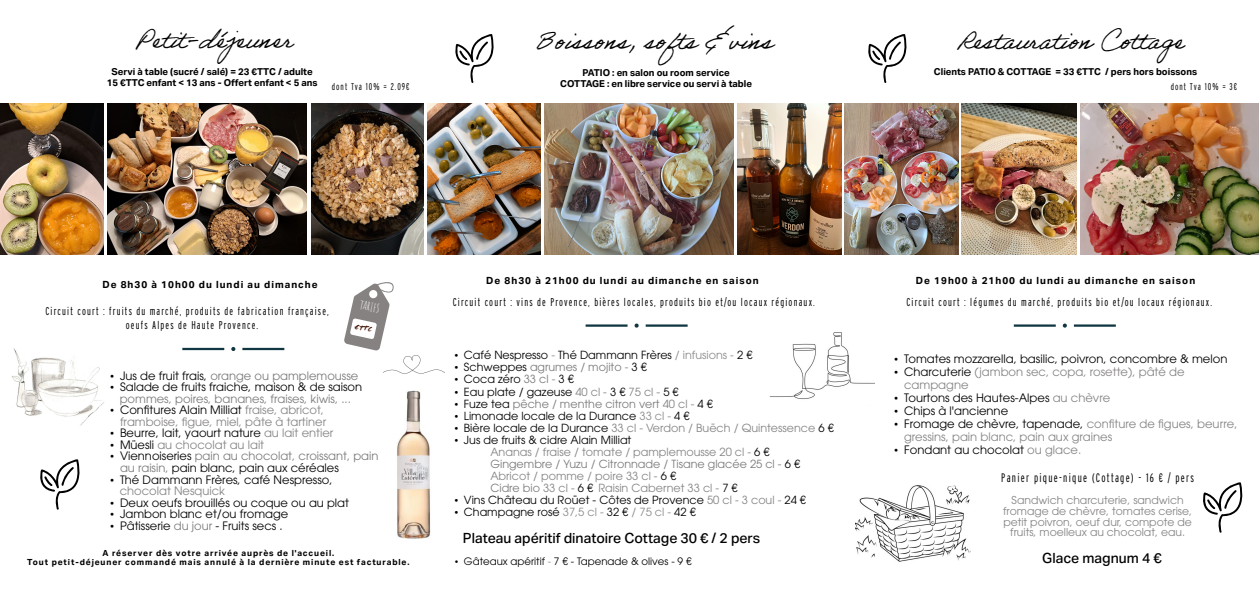
<style>
.page{position:relative;width:1259px;height:596px;background:#fff}
.page>*{position:absolute;margin:0;border:0;box-sizing:border-box;transform-origin:0 0}
.t1{font:24.7px "Adobe Handwriting Ernie";color:#000}
.t2{font:500 14px "Aktiv Grotesk";color:#000}
.t3{font:300 12.3px "Interstate Compressed";letter-spacing:.105em;color:#000}
.t4{font:11.6px/13px "ITC Avant Garde Pro";color:#868282}
.t5{font:11.6px "ITC Avant Garde Pro";color:#000}
.t6{font:11.5px/11.5px "ITC Avant Garde Pro";color:#000}
.t7{font:11.5px/11.5px "ITC Avant Garde Pro";color:#7a7a7a;text-align:center}
.t8{font:11.5px/11.5px "ITC Avant Garde Pro";color:#868282;text-align:right}
.t9{font:300 11.4px/13.8px "Interstate Compressed";letter-spacing:.105em;color:#000}
.t10{font:11.4px "Amatic SC";color:#fff}
.t11{font:11.1px/12px "ITC Avant Garde Pro";color:#868282}
.t12{font:11.1px "ITC Avant Garde Pro";color:#000}
.t13{font:11.1px "ITC Avant Garde Pro";color:#7a7a7a}
.t14{font:10.8px/10.8px "ITC Avant Garde Pro";color:#868282;text-align:center}
.t15{font:10.2px "ITC Avant Garde Pro";color:#000}
.t16{font:700 9.9px "Aktiv Grotesk";letter-spacing:.105em;color:#000}
.t17{font:300 9.8px "Interstate Compressed";letter-spacing:.105em;color:#000}
.t18{font:700 9.5px/11.4px "Aktiv Grotesk";color:#000;text-align:center}
.t19{font:700 8.4px/9.2px "Aktiv Grotesk";letter-spacing:.105em;color:#000;text-align:center}
.t20{font:7.6px "Flood Std";color:#431300}
.s1{font-family:"Times New Roman";color:#000}
.s2{color:#000}
.s3{font-family:"Times New Roman"}
.s4{color:#868282}
.s5{color:#7a7a7a}
.s6{font-size:10.9px}
.s7{color:#8c8a8a}
</style>
<div class="page">
<img style="left:11px;top:348px;width:93px;height:77px">
<svg style="left:344px;top:282px;width:50px;height:68px"></svg>
<img style="left:107px;top:103px;width:200px;height:151px">
<svg style="left:40px;top:459px;width:40px;height:50px"></svg>
<svg style="left:231px;top:347px;width:4px;height:4px"></svg>
<hr style="left:242px;top:347px;width:42px;height:3px;background:#0f3641">
<hr style="left:182px;top:347px;width:42px;height:3px;background:#0f3641">
<img style="left:0;top:103px;width:103px;height:151px">
<img style="left:311px;top:103px;width:113px;height:151px">
<img style="left:383px;top:336px;width:61px;height:38px">
<img style="left:769px;top:333px;width:105px;height:66px">
<img style="left:737px;top:103px;width:104px;height:151px">
<svg style="left:455px;top:34px;width:39px;height:49px"></svg>
<img style="left:428px;top:103px;width:113px;height:151px">
<img style="left:544px;top:103px;width:189px;height:151px">
<svg style="left:1062px;top:323px;width:5px;height:4px"></svg>
<hr style="left:1074px;top:324px;width:41px;height:2px;background:#0f3641">
<hr style="left:1013px;top:324px;width:42px;height:2px;background:#0f3641">
<img style="left:845px;top:103px;width:113px;height:151px">
<svg style="left:868px;top:34px;width:39px;height:49px"></svg>
<img style="left:855px;top:485px;width:115px;height:77px">
<img style="left:397px;top:390px;width:34px;height:148px">
<svg style="left:634px;top:323px;width:4px;height:4px"></svg>
<hr style="left:645px;top:324px;width:42px;height:2px;background:#0f3641">
<hr style="left:585px;top:324px;width:42px;height:2px;background:#0f3641">
<img style="left:1080px;top:103px;width:179px;height:151px">
<img style="left:961px;top:103px;width:115px;height:151px">
<svg style="left:1203px;top:482px;width:40px;height:50px"></svg>
<h1 class="t1" style="left:136px;top:25px;width:157px">Petit-déjeuner</h1>
<p class="t18" style="left:107px;top:66px;width:212px">Servi à table (sucré / salé) = 23 €TTC / adulte<br>15 €TTC enfant &lt; 13 ans - Offert enfant &lt; 5 ans</p>
<p class="t17" style="left:332px;top:81px;width:79px">dont Tva 10% = 2.09€</p>
<h1 class="t1" style="left:535px;top:26px;width:239px">Boissons, softs &amp;vins</h1>
<h1 class="t1" style="left:957px;top:26px;width:228px">Restauration Cottage</h1>
<p class="t18" style="left:560px;top:67px;width:193px">PATIO : en salon ou room service<br>COTTAGE : en libre service ou servi à table</p>
<p class="t18" style="left:934px;top:66px;width:265px">Clients PATIO &amp; COTTAGE = 33 €TTC / pers hors boissons</p>
<p class="t17" style="left:1170px;top:81px;width:68px">dont Tva 10% = 3€</p>
<p class="t16" style="left:102px;top:278px;width:217px">De 8h30 à 10h00 du lundi au dimanche</p>
<p class="t9" style="left:126px;top:304px;width:204px;text-indent:-80px">Circuit court : fruits du marché, produits de fabrication française, oeufs Alpes de Haute Provence.</p>
<p class="t10" style="left:362px;top:296px;width:22px;rotate:12deg">TARIFS</p>
<p class="t20" style="left:355px;top:322px;width:19px;rotate:6deg">€TTC</p>
<p class="t7" style="left:110px;top:369px;width:250px"><span class="s1">•</span> <span class="s2">Jus de fruit frais,</span> orange ou pamplemousse</p>
<p class="t7" style="left:110px;top:381px;width:253px"><span class="s1">•</span> <span class="s2">Salade de fruits fraiche, maison &amp; de saison </span>pommes, poires, bananes, fraises, kiwis, ...</p>
<p class="t8" style="left:110px;top:404px;width:217px"><span class="s1">•</span> <span class="s2">Confitures Alain Milliat</span> fraise, abricot, framboise, figue, miel, pâte à tartiner</p>
<p class="t6" style="left:110px;top:427px;width:225px"><span class="s3">•</span> Beurre, lait, yaourt nature <span class="s4">au lait entier</span></p>
<p class="t8" style="left:110px;top:438px;width:155px"><span class="s1">•</span> <span class="s2">Müesli</span> au chocolat au lait</p>
<p class="t6" style="left:120px;top:450px;width:260px;text-indent:-10px"><span class="s3">•</span> Viennoiseries <span class="s5">pain au chocolat, croissant, pain au raisin,</span> pain blanc, pain aux céréales</p>
<p class="t6" style="left:120px;top:473px;width:214px;text-indent:-10px"><span class="s3">•</span> Thé Dammann Frères, café Nespresso, <span class="s4">chocolat Nesquick</span></p>
<p class="t6" style="left:110px;top:496px;width:240px"><span class="s3">•</span> Deux oeufs brouillés ou coque ou au plat</p>
<p class="t6" style="left:110px;top:507px;width:179px"><span class="s3">•</span> Jambon blanc et/ou fromage</p>
<p class="t6" style="left:110px;top:519px;width:174px"><span class="s3">•</span> Pâtisserie <span class="s5">du jour</span> - Fruits secs .</p>
<p class="t19" style="left:27px;top:548px;width:384px">A réserver dès votre arrivée auprès de l'accueil.<br>Tout petit-déjeuner commandé mais annulé à la dernière minute est facturable.</p>
<p class="t16" style="left:486px;top:274px;width:274px">De 8h30 à 21h00 du lundi au dimanche en saison</p>
<p class="t9" style="left:453px;top:294px;width:364px">Circuit court : vins de Provence, bières locales, produits bio et/ou locaux régionaux<span class="s6">.</span></p>
<p class="t12" style="left:454px;top:348px;width:300px"><span class="s3">•</span> Café Nespresso <span class="s7">-</span> Thé Dammann Frères <span class="s7">/ infusions -</span> 2 €</p>
<p class="t13" style="left:454px;top:360px;width:194px"><span class="s1">•</span> <span class="s2">Schweppes</span> agrumes / mojito <span class="s4">-</span> <span class="s2">3 €</span></p>
<p class="t12" style="left:454px;top:372px;width:121px"><span class="s3">•</span> Coca zéro <span class="s5">33 cl</span> <span class="s4">-</span> 3 €</p>
<p class="t12" style="left:454px;top:384px;width:226px"><span class="s3">•</span> Eau plate / gazeuse <span class="s4">40 cl -</span> 3 € <span class="s4">75 cl -</span> 5 €</p>
<p class="t13" style="left:454px;top:396px;width:260px"><span class="s1">•</span> <span class="s2">Fuze tea</span> pêche / menthe citron vert <span class="s4">40 cl -</span> <span class="s2">4 €</span></p>
<p class="t12" style="left:454px;top:408px;width:237px"><span class="s3">•</span> Limonade locale de la Durance <span class="s7">33 cl -</span> 4 €</p>
<p class="t11" style="left:454px;top:421px;width:381px"><span class="s1">•</span> <span class="s2">Bière locale de la Durance</span> 33 cl - Verdon / Buëch / Quintessence <span class="s2">6 €</span></p>
<p class="t11" style="left:490px;top:433px;width:311px;text-indent:-36px"><span class="s1">•</span> <span class="s2">Jus de fruits &amp; cidre Alain Milliat<br></span>Ananas / fraise / tomate / pamplemousse 20 cl - <span class="s2">6 € </span><span class="s5">Gingembre / Yuzu / Citronnade / Tisane glacée 25 cl -</span> <span class="s2">6 € </span>Abricot / pomme / poire 33 cl - <span class="s2">6 €<br></span><span class="s5">Cidre bio</span> 33 cl - <span class="s2">6 €</span> Raisin Cabernet 33 cl - <span class="s2">7 €</span></p>
<p class="t12" style="left:454px;top:492px;width:353px"><span class="s3">•</span> Vins Château du Roüet - Côtes de Provence <span class="s4">50 cl - 3 coul -</span> 24 €</p>
<p class="t12" style="left:454px;top:504px;width:243px"><span class="s3">•</span> Champagne rosé <span class="s7">37,5 cl -</span> 32 € <span class="s7">/ 75 cl -</span> 42 €</p>
<p class="t2" style="left:463px;top:530px;width:299px">Plateau apéritif dinatoire Cottage 30 € / 2 pers</p>
<p class="t15" style="left:455px;top:555px;width:238px"><span class="s3">•</span> Gâteaux apéritif <span class="s7">-</span> 7 € - Tapenade &amp; olives - 9 €</p>
<p class="t16" style="left:916px;top:274px;width:281px">De 19h00 à 21h00 du lundi au dimanche en saison</p>
<p class="t9" style="left:906px;top:294px;width:307px">Circuit court : légumes du marché, produits bio et/ou locaux régionaux.</p>
<p class="t5" style="left:894px;top:352px;width:335px"><span class="s3">•</span> Tomates mozzarella, basilic, poivron, concombre &amp; melon</p>
<p class="t4" style="left:904px;top:365px;width:282px;text-indent:-10px"><span class="s1">•</span> <span class="s2">Charcuterie</span> (jambon sec, copa, rosette), pâté de campagne</p>
<p class="t5" style="left:894px;top:390px;width:217px"><span class="s3">•</span> Tourtons des Hautes-Alpes <span class="s4">au chèvre</span></p>
<p class="t5" style="left:894px;top:403px;width:115px"><span class="s3">•</span> Chips à l'ancienne</p>
<p class="t4" style="left:904px;top:417px;width:335px;text-indent:-10px"><span class="s1">•</span> <span class="s2">Fromage de chèvre, tapenade,</span> confiture de figues, beurre, gressins, pain blanc, pain aux graines</p>
<p class="t5" style="left:894px;top:442px;width:188px"><span class="s3">•</span> Fondant au chocolat <span class="s4">ou glace.</span></p>
<p class="t3" style="left:1001px;top:470px;width:194px">Panier pique-nique (Cottage) - 16 € / pers</p>
<p class="t14" style="left:1003px;top:494px;width:190px">Sandwich charcuterie, sandwich fromage de chèvre, tomates cerise, petit poivron, oeuf dur, compote de fruits, moelleux au chocolat, eau.</p>
<p class="t2" style="left:1042px;top:549px;width:121px">Glace magnum 4 €</p>
</div>
